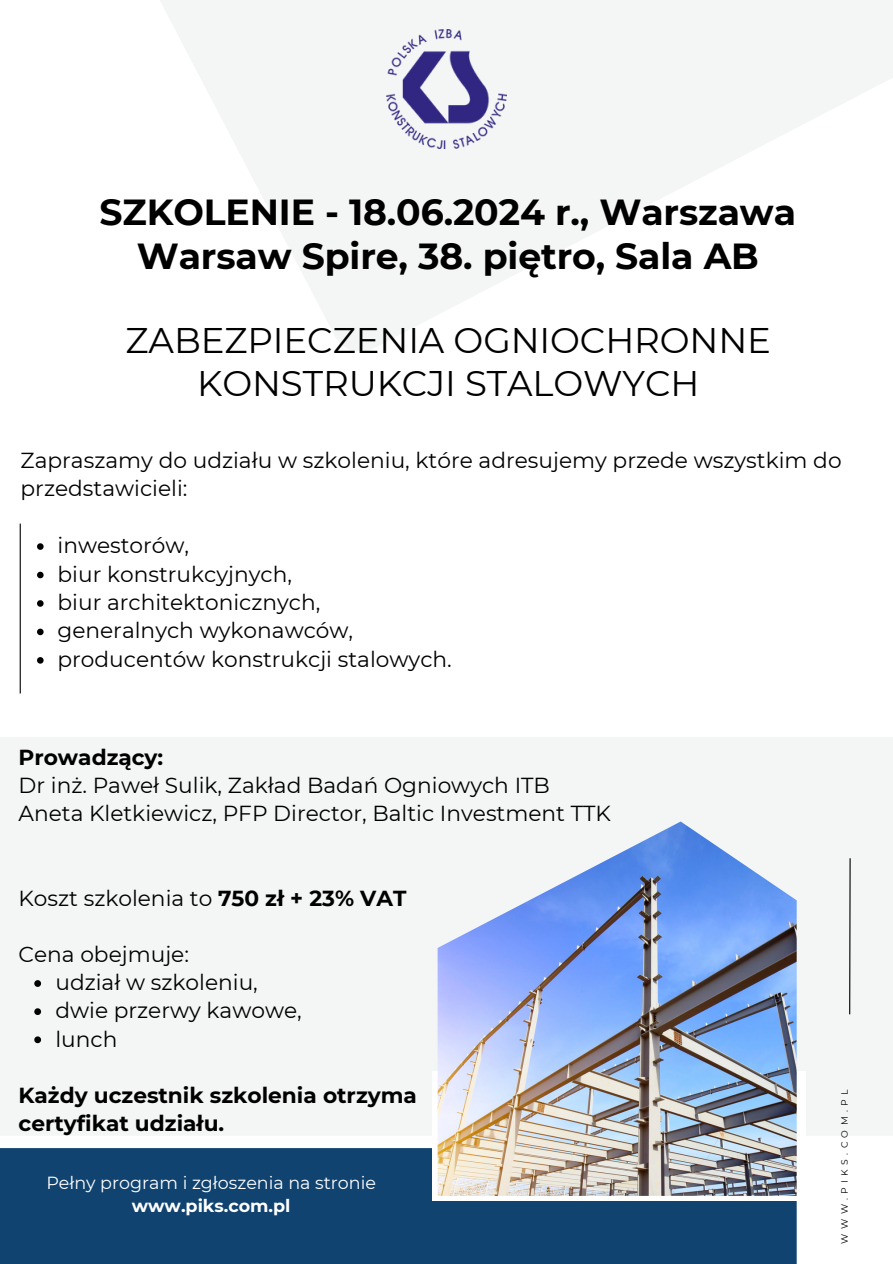
<style>
.page{position:relative;width:893px;height:1264px;background:#fff}
.page>*{position:absolute;margin:0;border:0;box-sizing:border-box;transform-origin:0 0}
.t1{font:700 36.15px/43.8px "Montserrat";letter-spacing:-.005em;color:#000;text-align:center}
.t2{font:35.55px/42.8px "Montserrat";letter-spacing:-.005em;color:#000;text-align:center}
.t3{font:21.75px/28.2px "Montserrat";color:#000}
.t4{font:700 21.75px/28.2px "Montserrat";color:#000}
.t5{font:17.55px/23px "Montserrat";color:#fff;text-align:center}
.t6{font:9.15px "Montserrat";letter-spacing:.475em;color:#000}
.s1{font-weight:700}
</style>
<div class="page">
<div style="left:0;top:1148px;width:796px;height:115px;background:#104370"></div>
<svg style="left:160px;top:0;width:732px;height:351px;fill:#f4f5f5"></svg>
<div style="left:0;top:737px;width:892px;height:398px;background:#f4f5f5"></div>
<svg style="left:432px;top:1071px;width:374px;height:129px;fill:#fff"></svg>
<img style="left:437px;top:821px;width:359px;height:374px">
<hr style="left:849px;top:858px;width:1px;height:156px;background:#000">
<img style="left:387px;top:29px;width:119px;height:120px">
<hr style="left:20px;top:523px;width:1px;height:170px;background:#000">
<svg style="left:37px;top:543px;width:7px;height:7px"></svg>
<svg style="left:37px;top:571px;width:7px;height:7px"></svg>
<svg style="left:37px;top:600px;width:7px;height:6px"></svg>
<svg style="left:37px;top:628px;width:7px;height:7px"></svg>
<svg style="left:37px;top:657px;width:7px;height:6px"></svg>
<svg style="left:34px;top:980px;width:7px;height:6px"></svg>
<svg style="left:34px;top:1008px;width:7px;height:7px"></svg>
<svg style="left:34px;top:1036px;width:7px;height:7px"></svg>
<h4 class="t1" style="left:100px;top:190px;width:698px">SZKOLENIE - 18.06.2024 r., Warszawa<br>Warsaw Spire, 38. piętro, Sala AB</h4>
<h1 class="t2" style="left:125px;top:319px;width:647px">ZABEZPIECZENIA OGNIOCHRONNE<br>KONSTRUKCJI STALOWYCH</h1>
<h4 class="t3" style="left:21px;top:446px;width:822px">Zapraszamy do udziału w szkoleniu, które adresujemy przede wszystkim do przedstawicieli:</h4>
<p class="t3" style="left:57px;top:531px;width:133px">inwestorów,</p>
<p class="t3" style="left:57px;top:559px;width:236px">biur konstrukcyjnych,</p>
<p class="t3" style="left:57px;top:588px;width:264px">biur architektonicznych,</p>
<p class="t3" style="left:57px;top:616px;width:297px">generalnych wykonawców,</p>
<p class="t3" style="left:57px;top:645px;width:396px">producentów konstrukcji stalowych.</p>
<p class="t3" style="left:19px;top:743px;width:594px"><span class="s1">Prowadzący:<br></span>Dr inż. Paweł Sulik, Zakład Badań Ogniowych ITB<br>Aneta Kletkiewicz, PFP Director, Baltic Investment TTK</p>
<p class="t3" style="left:19px;top:884px;width:389px">Koszt szkolenia to <span class="s1">750 zł + 23% VAT</span></p>
<p class="t3" style="left:19px;top:940px;width:172px">Cena obejmuje:</p>
<h3 class="t3" style="left:55px;top:968px;width:204px">udział w szkoleniu,</h3>
<p class="t3" style="left:55px;top:996px;width:248px">dwie przerwy kawowe,</p>
<p class="t3" style="left:55px;top:1024px;width:63px">lunch</p>
<h5 class="t4" style="left:19px;top:1080px;width:400px">Każdy uczestnik szkolenia otrzyma certyfikat udziału.</h5>
<h4 class="t5" style="left:46px;top:1171px;width:331px">Pełny program i zgłoszenia na stronie <span class="s1">www.piks.com.pl</span></h4>
<h4 class="t6" style="left:838px;top:1243px;width:155px;rotate:-90deg">WWW.PIKS.COM.PL</h4>
</div>
